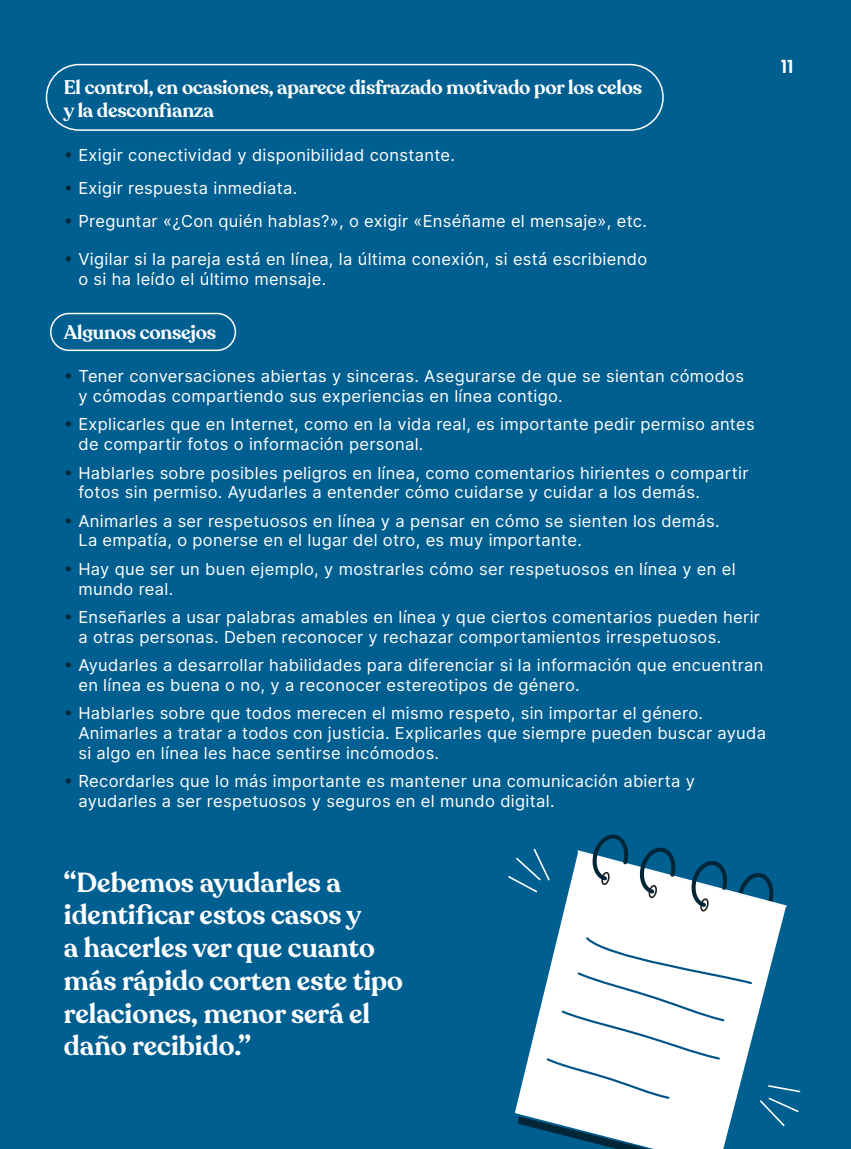
<style>
.page{position:relative;width:851px;height:1149px;background:#fff}
.page>*{position:absolute;margin:0;border:0;box-sizing:border-box;transform-origin:0 0}
.t1{font:600 27.3px/32.7px "Recoleta";color:#fff}
.t2{font:600 19.5px/23.4px "Recoleta";letter-spacing:-.01em;color:#fff}
.t3{font:600 18px "Poppins";color:#fff}
.t4{font:16.5px/19.8px "Inter";letter-spacing:.02em;color:#fff}
.s1{color:#002638}
</style>
<div class="page">
<div style="left:0;top:0;width:850px;height:1148px;background:#005f91"></div>
<div style="left:46px;top:64px;width:617px;height:67px;border:2px solid #fff;border-radius:33px"></div>
<div style="left:50px;top:313px;width:186px;height:38px;border:2px solid #fff;border-radius:18px"></div>
<svg style="left:514px;top:861px;width:268px;height:253px"></svg>
<svg style="left:576px;top:834px;width:211px;height:90px"></svg>
<svg style="left:508px;top:848px;width:43px;height:45px"></svg>
<svg style="left:517px;top:934px;width:284px;height:214px"></svg>
<p class="t2" style="left:64px;top:76px;width:580px">El control, en ocasiones, aparece disfrazado motivado por los celos y la desconfianza</p>
<p class="t4" style="left:64px;top:145px;width:393px"><span class="s1">•</span> Exigir conectividad y disponibilidad constante.</p>
<p class="t4" style="left:64px;top:178px;width:235px"><span class="s1">•</span> Exigir respuesta inmediata.</p>
<p class="t4" style="left:64px;top:211px;width:584px"><span class="s1">•</span> Preguntar «¿Con quién hablas?», o exigir «Enséñame el mensaje», etc.</p>
<p class="t4" style="left:78px;top:248px;width:570px;text-indent:-15px"><span class="s1">•</span> Vigilar si la pareja está en línea, la última conexión, si está escribiendo o si ha leído el último mensaje.</p>
<p class="t2" style="left:64px;top:320px;width:154px">Algunos consejos</p>
<p class="t4" style="left:78px;top:366px;width:667px;text-indent:-15px"><span class="s1">•</span> Tener conversaciones abiertas y sinceras. Asegurarse de que se sientan cómodos y cómodas compartiendo sus experiencias en línea contigo.</p>
<p class="t4" style="left:78px;top:414px;width:677px;text-indent:-15px"><span class="s1">•</span> Explicarles que en Internet, como en la vida real, es importante pedir permiso antes de compartir fotos o información personal.</p>
<p class="t4" style="left:78px;top:462px;width:671px;text-indent:-15px"><span class="s1">•</span> Hablarles sobre posibles peligros en línea, como comentarios hirientes o compartir fotos sin permiso. Ayudarles a entender cómo cuidarse y cuidar a los demás.</p>
<p class="t4" style="left:78px;top:510px;width:642px;text-indent:-15px"><span class="s1">•</span> Animarles a ser respetuosos en línea y a pensar en cómo se sienten los demás.<br>La empatía, o ponerse en el lugar del otro, es muy importante.</p>
<p class="t4" style="left:78px;top:558px;width:658px;text-indent:-15px"><span class="s1">•</span> Hay que ser un buen ejemplo, y mostrarles cómo ser respetuosos en línea y en el mundo real.</p>
<p class="t4" style="left:78px;top:606px;width:683px;text-indent:-15px"><span class="s1">•</span> Enseñarles a usar palabras amables en línea y que ciertos comentarios pueden herir a otras personas. Deben reconocer y rechazar comportamientos irrespetuosos.</p>
<p class="t4" style="left:78px;top:654px;width:686px;text-indent:-15px"><span class="s1">•</span> Ayudarles a desarrollar habilidades para diferenciar si la información que encuentran en línea es buena o no, y a reconocer estereotipos de género.</p>
<p class="t4" style="left:78px;top:702px;width:689px;text-indent:-15px"><span class="s1">•</span> Hablarles sobre que todos merecen el mismo respeto, sin importar el género.<br>Animarles a tratar a todos con justicia. Explicarles que siempre pueden buscar ayuda si algo en línea les hace sentirse incómodos.</p>
<p class="t4" style="left:78px;top:770px;width:618px;text-indent:-15px"><span class="s1">•</span> Recordarles que lo más importante es mantener una comunicación abierta y ayudarles a ser respetuosos y seguros en el mundo digital.</p>
<p class="t3" style="left:780px;top:56px;width:15px">11</p>
<p class="t1" style="left:64px;top:866px;width:341px">“Debemos ayudarles a identificar estos casos y<br>a hacerles ver que cuanto más rápido corten este tipo relaciones, menor será el daño recibido.”</p>
</div>
